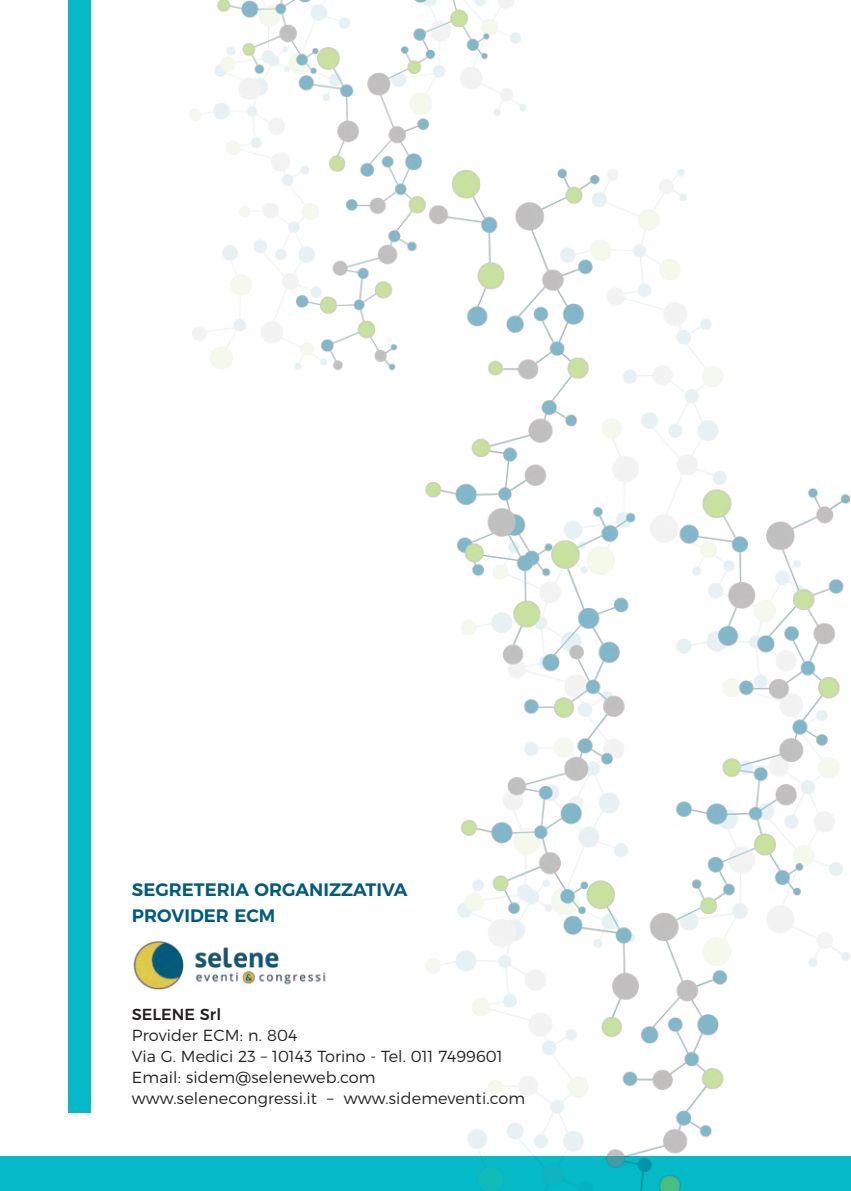
<style>
.page{position:relative;width:851px;height:1191px;background:#fff}
.page>*{position:absolute;margin:0;border:0;box-sizing:border-box;transform-origin:0 0}
.t1{font:600 18px "Montserrat";color:#015b7b}
.t2{font:300 16px "Montserrat";letter-spacing:.01em;color:#231f20}
.t3{font:500 16px "Montserrat";color:#231f20}
</style>
<div class="page">
<div style="left:0;top:1157px;width:850px;height:34px;background:#03bac6"></div>
<img style="left:189px;top:0;width:660px;height:1191px">
<img style="left:133px;top:938px;width:194px;height:56px">
<div style="left:68px;top:0;width:23px;height:1113px;background:#03bac6"></div>
<p class="t1" style="left:132px;top:879px;width:277px">SEGRETERIA ORGANIZZATIVA</p>
<p class="t1" style="left:132px;top:905px;width:145px">PROVIDER ECM</p>
<p class="t3" style="left:132px;top:1005px;width:91px">SELENE Srl</p>
<p class="t2" style="left:132px;top:1029px;width:167px">Provider ECM: n. 804</p>
<p class="t2" style="left:132px;top:1050px;width:372px">Via G. Medici 23 – 10143 Torino - Tel. 011 7499601</p>
<p class="t2" style="left:132px;top:1071px;width:245px">Email: sidem@seleneweb.com</p>
<p class="t2" style="left:132px;top:1092px;width:395px">www.selenecongressi.it – www.sidemeventi.com</p>
</div>
